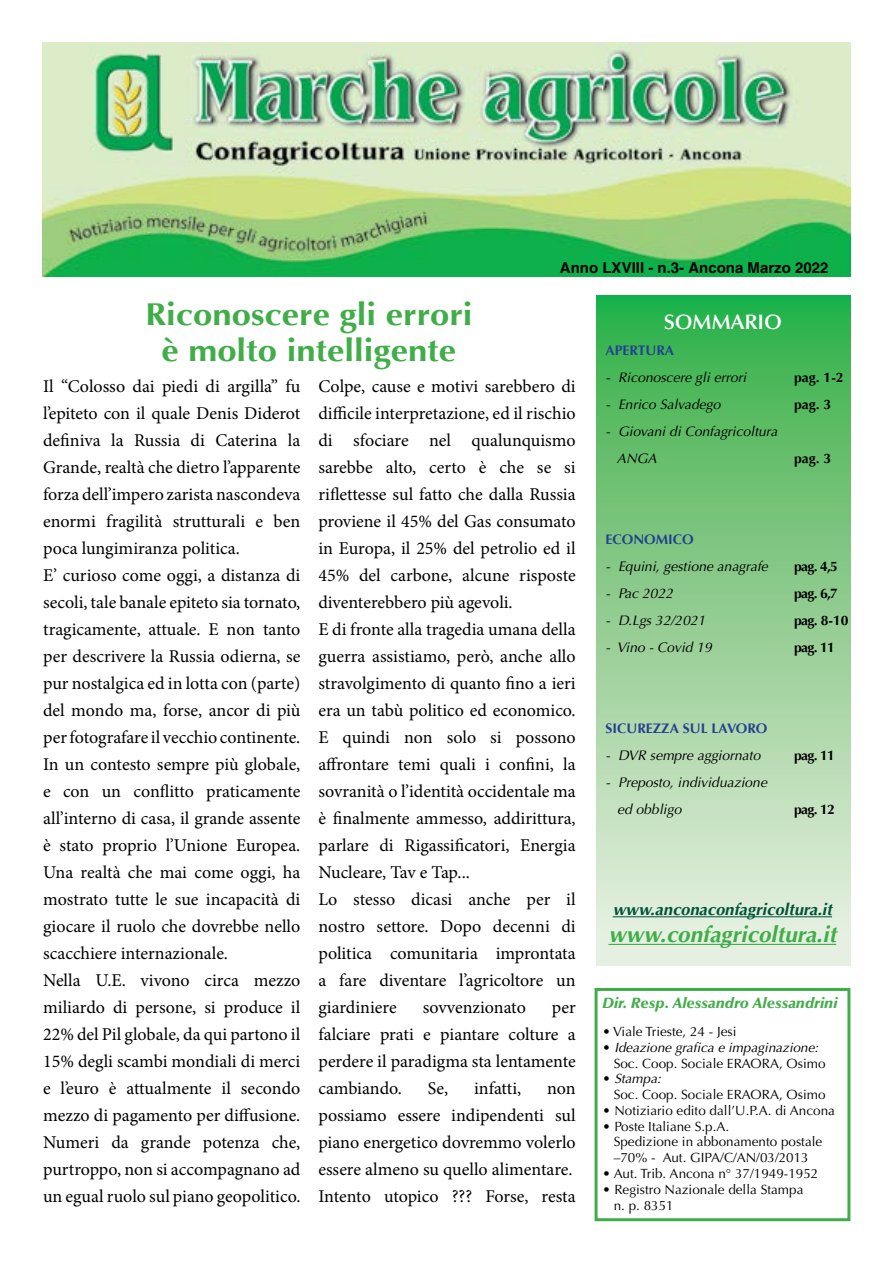
<style>
.page{position:relative;width:893px;height:1263px;background:#fff}
.page>*{position:absolute;margin:0;border:0;box-sizing:border-box;transform-origin:0 0}
.t1{font:700 31.5px/36px "Optima";color:#41ad49;text-align:center;scale:1.1 1}
.t2{font:italic 700 22.5px "Optima";color:#41ad49}
.t3{font:600 21px "Optima";color:#fff}
.t4{font:18px/27px "Minion Pro";color:#000}
.t5{font:700 18px "Helvetica";color:#000}
.t6{font:italic 700 16.5px "Optima";color:#005438}
.t7{font:700 15px "Helvetica";color:#000}
.t8{font:italic 900 14.85px "Optima";color:#41ad49}
.t9{font:italic 13.95px/27px "Optima";color:#000}
.t10{font:italic 13.8px/27px "Optima";color:#000}
.t11{font:700 13.8px "Optima";letter-spacing:-.05em;color:#000}
.t12{font:700 13.8px "Optima";color:#25408f}
.t13{font:13.35px/15.8px "Optima";color:#000}
.t14{font:italic 13.35px/15.8px "Optima";color:#000}
.s1{font-style:normal}
.s2{font-style:italic}
</style>
<div class="page">
<img style="left:43px;top:43px;width:807px;height:234px">
<svg style="left:819px;top:1189px;width:32px;height:33px"></svg>
<svg style="left:596px;top:296px;width:254px;height:669px;background:#92cf95"></svg>
<div style="left:595px;top:988px;width:255px;height:233px;background:#fff;border:3px solid #41ad49"></div>
<hr style="left:613px;top:916px;width:219px;height:1px;background:#005438">
<hr style="left:608px;top:944px;width:228px;height:1px;background:#41ad49">
<p class="t7" style="left:560px;top:258px;width:270px">Anno LXVIII - n.3- Ancona Marzo 2022</p>
<h1 class="t1" style="left:145px;top:297px;width:299px">Riconoscere gli errori è molto intelligente</h1>
<p class="t4" style="left:43px;top:372px;width:259px">Il “Colosso dai piedi di argilla” fu l’epiteto con il quale Denis Diderot definiva la Russia di Caterina la Grande, realtà che dietro l’apparente forza dell’impero zarista nascondeva enormi fragilità strutturali e ben poca lungimiranza politica.<br>E’ curioso come oggi, a distanza di secoli, tale banale epiteto sia tornato, tragicamente, attuale. E non tanto per descrivere la Russia odierna, se pur nostalgica ed in lotta con (parte) del mondo ma, forse, ancor di più per fotografare il vecchio continente.<br>In un contesto sempre più globale, e con un conflitto praticamente all’interno di casa, il grande assente è stato proprio l’Unione Europea.<br>Una realtà che mai come oggi, ha mostrato tutte le sue incapacità di giocare il ruolo che dovrebbe nello scacchiere internazionale.<br>Nella U.E. vivono circa mezzo miliardo di persone, si produce il 22% del Pil globale, da qui partono il 15% degli scambi mondiali di merci e l’euro è attualmente il secondo mezzo di pagamento per diffusione.<br>Numeri da grande potenza che, purtroppo, non si accompagnano ad un egual ruolo sul piano geopolitico.</p>
<p class="t4" style="left:318px;top:372px;width:259px">Colpe, cause e motivi sarebbero di difficile interpretazione, ed il rischio di sfociare nel qualunquismo sarebbe alto, certo è che se si riflettesse sul fatto che dalla Russia proviene il 45% del Gas consumato in Europa, il 25% del petrolio ed il<br>45% del carbone, alcune risposte diventerebbero più agevoli.<br>E di fronte alla tragedia umana della guerra assistiamo, però, anche allo stravolgimento di quanto fino a ieri era un tabù politico ed economico.<br>E quindi non solo si possono affrontare temi quali i confini, la sovranità o l’identità occidentale ma è finalmente ammesso, addirittura, parlare di Rigassificatori, Energia<br>Nucleare, Tav e Tap...<br>Lo stesso dicasi anche per il nostro settore. Dopo decenni di politica comunitaria improntata a fare diventare l’agricoltore un giardiniere</p>
<p class="t4" style="left:423px;top:993px;width:105px">sovvenzionato</p>
<p class="t4" style="left:318px;top:993px;width:259px;text-align:justify;text-indent:233px">per falciare prati e piantare colture a perdere il paradigma sta lentamente cambiando.</p>
<p class="t4" style="left:428px;top:1074px;width:22px">Se,</p>
<p class="t4" style="left:474px;top:1074px;width:49px">infatti,</p>
<p class="t4" style="left:318px;top:1074px;width:259px;text-indent:229px">non possiamo essere indipendenti sul piano energetico dovremmo volerlo essere almeno su quello alimentare.<br>Intento utopico ??? Forse, resta</p>
<p class="t5" style="left:53px;top:1194px;width:12px">1</p>
<p class="t3" style="left:664px;top:310px;width:120px">SOMMARIO</p>
<p class="t12" style="left:606px;top:342px;width:70px">APERTURA</p>
<p class="t10" style="left:606px;top:363px;width:142px">- Riconoscere gli errori</p>
<p class="t11" style="left:794px;top:369px;width:51px">pag. 1-2</p>
<p class="t10" style="left:606px;top:390px;width:116px">- Enrico Salvadego</p>
<p class="t11" style="left:794px;top:396px;width:39px">pag. 3</p>
<p class="t10" style="left:617px;top:417px;width:162px;text-indent:-11px">- Giovani di Confagricoltura<br>ANGA</p>
<p class="t11" style="left:794px;top:450px;width:39px">pag. 3</p>
<p class="t12" style="left:606px;top:531px;width:90px">ECONOMICO</p>
<p class="t9" style="left:606px;top:552px;width:164px">- Equini, gestione anagrafe</p>
<p class="t11" style="left:794px;top:558px;width:45px">pag. 4,5</p>
<p class="t9" style="left:606px;top:579px;width:69px">- Pac 2022</p>
<p class="t11" style="left:794px;top:585px;width:45px">pag. 6,7</p>
<p class="t10" style="left:606px;top:606px;width:101px">- D.Lgs 32/2021</p>
<p class="t11" style="left:794px;top:612px;width:56px">pag. 8-10</p>
<p class="t9" style="left:606px;top:633px;width:108px">- Vino - Covid 19</p>
<p class="t11" style="left:794px;top:639px;width:42px">pag. 11</p>
<p class="t12" style="left:606px;top:720px;width:163px">SICUREZZA SUL LAVORO</p>
<p class="t9" style="left:606px;top:741px;width:156px">- DVR sempre aggiornato</p>
<p class="t11" style="left:794px;top:747px;width:42px">pag. 11</p>
<p class="t9" style="left:617px;top:768px;width:151px;text-indent:-12px">- Preposto, individuazione ed obbligo</p>
<p class="t11" style="left:794px;top:801px;width:42px">pag. 12</p>
<p class="t6" style="left:613px;top:900px;width:221px">www.anconaconfagricoltura.it</p>
<p class="t2" style="left:608px;top:921px;width:229px">www.confagricoltura.it</p>
<p class="t8" style="left:602px;top:994px;width:237px">Dir. Resp. Alessandro Alessandrini</p>
<p class="t13" style="left:602px;top:1024px;width:136px">• Viale Trieste, 24 - Jesi</p>
<p class="t14" style="left:614px;top:1039px;width:213px;text-indent:-11px"><span class="s1">•</span> Ideazione grafica e impaginazione:<br><span class="s1">Soc. Coop. Sociale ERAORA, Osimo</span></p>
<p class="t13" style="left:614px;top:1071px;width:213px;text-indent:-11px">• <span class="s2">Stampa:<br></span>Soc. Coop. Sociale ERAORA, Osimo</p>
<p class="t13" style="left:602px;top:1102px;width:234px">• Notiziario edito dall’U.P.A. di Ancona</p>
<p class="t13" style="left:614px;top:1118px;width:210px;text-indent:-11px">• Poste Italiane S.p.A.<br>Spedizione in abbonamento postale –70% - Aut. GIPA/C/AN/03/2013</p>
<p class="t13" style="left:602px;top:1165px;width:217px">• Aut. Trib. Ancona n° 37/1949-1952</p>
<p class="t13" style="left:614px;top:1181px;width:191px;line-height:16.2px;text-indent:-11px">• Registro Nazionale della Stampa n. p. 8351</p>
</div>
